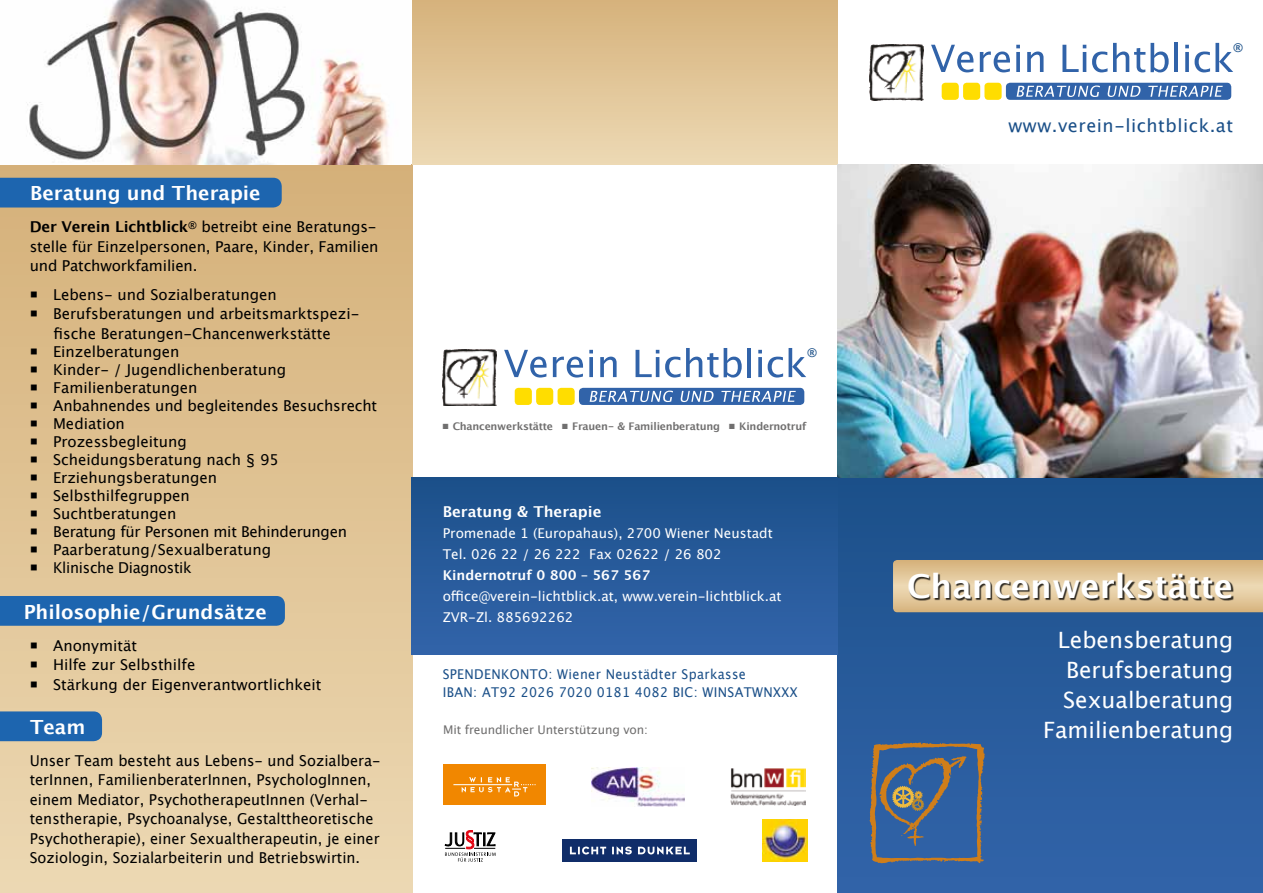
<style>
.page{position:relative;width:1263px;height:893px;background:#fff}
.page>*{position:absolute;margin:0;border:0;box-sizing:border-box;transform-origin:0 0}
.t1{font:700 33px "Lucida Grande";color:#fff}
.t2{font:22.5px/30px "Lucida Grande";color:#fff;text-align:right}
.t3{font:700 19.5px "Lucida Grande";color:#fff}
.t4{font:18px "Lucida Grande";letter-spacing:.03em;color:#1a4f88}
.t5{font:15px/19.5px "Lucida Grande";color:#000}
.t6{font:15px "Lucida Grande";letter-spacing:-.02em;color:#000}
.t7{font:700 15px "Lucida Grande";color:#fff}
.t8{font:13.5px/21px "Lucida Grande";color:#fff}
.t9{font:13.5px/18px "Lucida Grande";letter-spacing:.03em;color:#1a4f88;scale:.94 1}
.t10{font:700 13.5px "Lucida Grande";color:#fff}
.t11{font:12px "Lucida Grande";letter-spacing:-.01em;color:#706f6f}
.t12{font:700 12px "Lucida Grande";color:#1a4f88}
.t13{font:700 10.5px "Lucida Grande";letter-spacing:-.02em;color:#706f6f}
.s1{font-weight:700}
</style>
<div class="page">
<div style="left:838px;top:476px;width:425px;height:417px;background:linear-gradient(to bottom,#1c5089,#3264aa)"></div>
<div style="left:0;top:165px;width:412px;height:728px;background:linear-gradient(to bottom,#d4b079,#edd9b3)"></div>
<div style="left:412px;top:0;width:426px;height:165px;background:linear-gradient(to bottom,#d6b27c,#edd9b4)"></div>
<img style="left:27px;top:0;width:362px;height:165px">
<svg style="left:870px;top:743px;width:115px;height:120px;background:#546883"></svg>
<svg style="left:893px;top:560px;width:370px;height:52px;background:#dcbd8c"></svg>
<div style="left:909px;top:574px;width:324px;height:27px;background:#000;opacity:.8"></div>
<div style="left:0;top:178px;width:282px;height:29px;background:#1d65af"></div>
<div style="left:0;top:711px;width:102px;height:30px;background:#1d65af"></div>
<div style="left:0;top:596px;width:285px;height:30px;background:#1d65af"></div>
<img style="left:838px;top:165px;width:425px;height:312px">
<img style="left:592px;top:767px;width:93px;height:40px">
<div style="left:443px;top:764px;width:103px;height:41px;background:#f18700"></div>
<svg style="left:453px;top:777px;width:83px;height:19px"></svg>
<img style="left:731px;top:769px;width:74px;height:36px">
<img style="left:763px;top:820px;width:44px;height:42px">
<svg style="left:445px;top:830px;width:51px;height:32px"></svg>
<div style="left:563px;top:839px;width:134px;height:23px;background:#102d69"></div>
<svg style="left:570px;top:846px;width:120px;height:9px"></svg>
<div style="left:412px;top:477px;width:426px;height:178px;background:linear-gradient(to bottom,#1b508a,#3264aa)"></div>
<svg style="left:504px;top:350px;width:42px;height:28px"></svg>
<svg style="left:553px;top:357px;width:30px;height:21px"></svg>
<svg style="left:589px;top:357px;width:4px;height:20px"></svg>
<svg style="left:589px;top:350px;width:4px;height:3px"></svg>
<svg style="left:600px;top:357px;width:17px;height:20px"></svg>
<svg style="left:635px;top:350px;width:24px;height:27px"></svg>
<svg style="left:665px;top:348px;width:53px;height:30px"></svg>
<svg style="left:724px;top:348px;width:18px;height:30px"></svg>
<hr style="left:747px;top:348px;width:4px;height:29px;background:#3163a9">
<svg style="left:758px;top:357px;width:4px;height:20px"></svg>
<svg style="left:758px;top:350px;width:4px;height:3px"></svg>
<svg style="left:768px;top:348px;width:38px;height:30px"></svg>
<div style="left:579px;top:388px;width:225px;height:17px;background:#3163a9;border-radius:4px"></div>
<svg style="left:590px;top:391px;width:83px;height:11px"></svg>
<svg style="left:680px;top:391px;width:34px;height:11px"></svg>
<svg style="left:721px;top:391px;width:75px;height:11px"></svg>
<img style="left:443px;top:349px;width:54px;height:57px">
<div style="left:536px;top:388px;width:17px;height:17px;background:#fd0;border-radius:4px"></div>
<div style="left:557px;top:388px;width:18px;height:17px;background:#fd0;border-radius:4px"></div>
<div style="left:515px;top:388px;width:17px;height:17px;background:#fd0;border-radius:4px"></div>
<svg style="left:931px;top:45px;width:42px;height:27px"></svg>
<svg style="left:980px;top:52px;width:30px;height:20px"></svg>
<svg style="left:1016px;top:52px;width:4px;height:20px"></svg>
<svg style="left:1016px;top:45px;width:4px;height:3px"></svg>
<svg style="left:1027px;top:52px;width:16px;height:20px"></svg>
<svg style="left:1062px;top:45px;width:24px;height:27px"></svg>
<svg style="left:1092px;top:52px;width:15px;height:20px"></svg>
<svg style="left:1113px;top:43px;width:56px;height:29px"></svg>
<hr style="left:1174px;top:43px;width:4px;height:29px;background:#3163a9">
<svg style="left:1185px;top:43px;width:48px;height:29px"></svg>
<div style="left:1006px;top:83px;width:225px;height:17px;background:#3163a9;border-radius:4px"></div>
<svg style="left:1016px;top:86px;width:84px;height:11px"></svg>
<svg style="left:1107px;top:86px;width:34px;height:11px"></svg>
<svg style="left:1148px;top:86px;width:75px;height:11px"></svg>
<img style="left:870px;top:44px;width:54px;height:57px">
<div style="left:963px;top:83px;width:17px;height:17px;background:#fd0;border-radius:4px"></div>
<div style="left:984px;top:83px;width:18px;height:17px;background:#fd0;border-radius:4px"></div>
<div style="left:942px;top:83px;width:17px;height:17px;background:#fd0;border-radius:4px"></div>
<h3 class="t3" style="left:30px;top:177px;width:232px">Beratung und Therapie</h3>
<p class="t5" style="left:30px;top:217px;width:350px"><span class="s1">Der Verein Lichtblick</span><sup>®</sup> betreibt eine Beratungs&shy;stelle für Einzelpersonen, Paare, Kinder, Familien und Patchworkfamilien.</p>
<p class="t5" style="left:30px;top:285px;width:248px">○ Lebens- und Sozialberatungen</p>
<p class="t5" style="left:30px;top:304px;width:331px;text-align:center">○ Berufsberatungen und arbeitsmarktspezi&shy;fische Beratungen-Chancenwerkstätte</p>
<p class="t5" style="left:30px;top:342px;width:151px">○ Einzelberatungen</p>
<p class="t5" style="left:30px;top:360px;width:258px">○ Kinder- / Jugendlichenberatung</p>
<p class="t5" style="left:30px;top:378px;width:169px">○ Familienberatungen</p>
<p class="t5" style="left:30px;top:396px;width:349px">○ Anbahnendes und begleitendes Besuchsrecht</p>
<p class="t5" style="left:30px;top:414px;width:97px">○ Mediation</p>
<p class="t5" style="left:30px;top:432px;width:158px">○ Prozessbegleitung</p>
<p class="t5" style="left:30px;top:450px;width:251px">○ Scheidungsberatung nach § 95</p>
<p class="t5" style="left:30px;top:468px;width:189px">○ Erziehungsberatungen</p>
<p class="t5" style="left:30px;top:486px;width:161px">○ Selbsthilfegruppen</p>
<p class="t5" style="left:30px;top:504px;width:148px">○ Suchtberatungen</p>
<p class="t6" style="left:30px;top:523px;width:319px">○ Beratung für Personen mit Behinderungen</p>
<p class="t5" style="left:30px;top:540px;width:243px">○ Paarberatung/Sexualberatung</p>
<p class="t6" style="left:30px;top:559px;width:163px">○ Klinische Diagnostik</p>
<h3 class="t3" style="left:24px;top:596px;width:245px">Philosophie/Grundsätze</h3>
<p class="t5" style="left:30px;top:636px;width:109px">○ Anonymität</p>
<p class="t5" style="left:30px;top:655px;width:167px">○ Hilfe zur Selbsthilfe</p>
<p class="t5" style="left:30px;top:675px;width:293px">○ Stärkung der Eigenverantwortlichkeit</p>
<h3 class="t3" style="left:30px;top:711px;width:57px">Team</h3>
<p class="t5" style="left:30px;top:751px;width:352px">Unser Team besteht aus Lebens- und Sozialbera&shy;terInnen, FamilienberaterInnen, PsychologInnen, einem Mediator, PsychotherapeutInnen (Verhal&shy;tenstherapie, Psychoanalyse, Gestalttheoretische Psychotherapie), einer Sexualtherapeutin, je einer Soziologin, Sozialarbeiterin und Betriebswirtin.</p>
<p class="t12" style="left:807px;top:343px;width:12px">®</p>
<p class="t13" style="left:443px;top:418px;width:365px">■ Chancenwerkstätte ■ Frauen- &amp; Familienberatung ■ Kindernotruf</p>
<p class="t7" style="left:443px;top:499px;width:160px">Beratung &amp; Therapie</p>
<p class="t8" style="left:443px;top:522px;width:332px">Promenade 1 (Europahaus), 2700 Wiener Neustadt<br>Tel. 026 22 / 26 222 Fax 02622 / 26 802</p>
<p class="t10" style="left:443px;top:564px;width:209px">Kindernotruf 0 800 – 567 567</p>
<p class="t8" style="left:443px;top:585px;width:340px">office@verein-lichtblick.at, www.verein-lichtblick.at<br>ZVR-Zl. 885692262</p>
<p class="t9" style="left:443px;top:666px;width:379px">SPENDENKONTO: Wiener Neustädter Sparkasse<br>IBAN: AT92 2026 7020 0181 4082 BIC: WINSATWNXXX</p>
<p class="t11" style="left:443px;top:723px;width:206px">Mit freundlicher Unterstützung von:</p>
<p class="t12" style="left:1233px;top:38px;width:12px">®</p>
<p class="t4" style="left:1008px;top:115px;width:226px">www.verein-lichtblick.at</p>
<h1 class="t1" style="left:907px;top:560px;width:328px">Chancenwerkstätte</h1>
<h2 class="t2" style="left:1043px;top:625px;width:192px">Lebensberatung<br>Berufsberatung<br>Sexualberatung<br>Familienberatung</h2>
</div>
